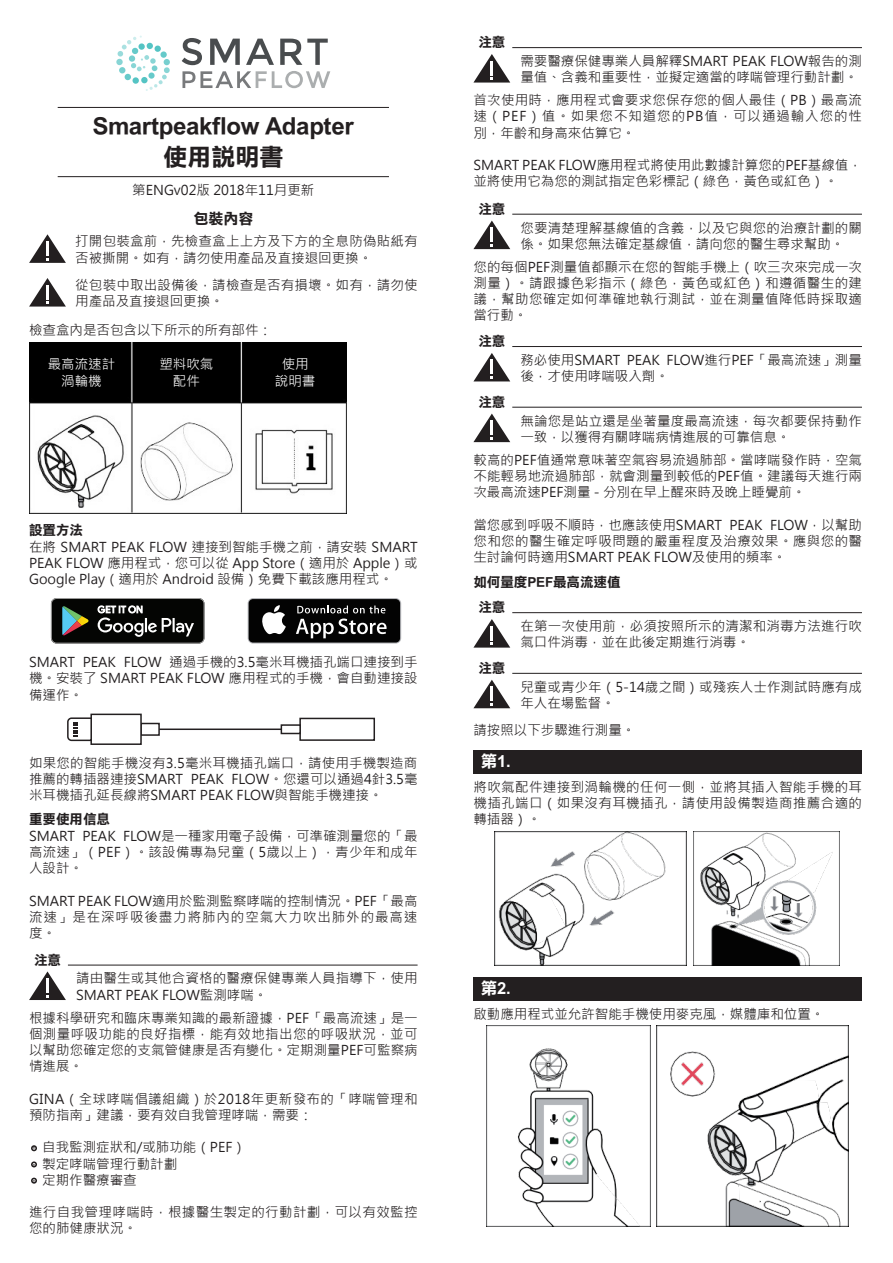
<style>
.page{position:relative;width:893px;height:1263px;background:#fff}
.page>*{position:absolute;margin:0;border:0;box-sizing:border-box;transform-origin:0 0}
.t1{font:24px/31.7px "DF Li Hei Bd HK BF";color:#231f20;text-align:center}
.t2{font:16.5px "DF Li Hei Bd HK BF";color:#fff}
.t3{font:15px "DF Li Hei Bd HK BF";color:#231f20}
.t4{font:13.5px/16.2px "Microsoft Jheng Hei";color:#231f20}
.t5{font:13.5px/16.2px "Microsoft Jheng Hei";letter-spacing:.03em;color:#231f20}
.t6{font:13.5px "DF Li Hei Bd HK BF";color:#231f20}
.t7{font:13.5px/16.2px "Microsoft Jheng Hei";color:#fff;text-align:center}
</style>
<div class="page">
<svg style="left:182px;top:38px;width:20px;height:27px"></svg>
<svg style="left:210px;top:39px;width:30px;height:26px"></svg>
<svg style="left:246px;top:39px;width:28px;height:26px"></svg>
<svg style="left:280px;top:39px;width:48px;height:26px"></svg>
<svg style="left:182px;top:71px;width:148px;height:17px"></svg>
<div style="left:116px;top:59px;width:7px;height:6px;background:#88d5d5;border-radius:50%"></div>
<svg style="left:118px;top:36px;width:52px;height:55px"></svg>
<div style="left:132px;top:77px;width:7px;height:7px;background:#55c4c4;border-radius:50%"></div>
<div style="left:141px;top:77px;width:7px;height:7px;background:#55c4c4;border-radius:50%"></div>
<hr style="left:58px;top:176px;width:331px;height:1px;background:#231f20">
<hr style="left:58px;top:107px;width:331px;height:1px;background:#231f20">
<svg style="left:29px;top:234px;width:37px;height:29px"></svg>
<hr style="left:46px;top:241px;width:3px;height:14px;background:#fff">
<svg style="left:29px;top:278px;width:37px;height:29px"></svg>
<hr style="left:46px;top:285px;width:3px;height:14px;background:#fff">
<img style="left:29px;top:342px;width:317px;height:171px">
<svg style="left:248px;top:598px;width:153px;height:45px"></svg>
<div style="left:249px;top:599px;width:151px;height:43px;background:#030303;border-radius:4px"></div>
<svg style="left:262px;top:605px;width:24px;height:29px"></svg>
<svg style="left:296px;top:605px;width:91px;height:33px"></svg>
<svg style="left:51px;top:598px;width:153px;height:45px;background:#2d302d"></svg>
<div style="left:299px;top:718px;width:76px;height:23px;background:#fff;border:2px solid #231f20"></div>
<div style="left:281px;top:724px;width:20px;height:10px;background:#fff;border:2px solid #231f20"></div>
<div style="left:140px;top:723px;width:20px;height:13px;background:#fff;border:2px solid #231f20"></div>
<hr style="left:159px;top:728px;width:122px;height:2px;background:#231f20">
<div style="left:90px;top:714px;width:52px;height:31px;background:#fff;border:2px solid #231f20"></div>
<svg style="left:67px;top:717px;width:26px;height:25px"></svg>
<svg style="left:31px;top:1145px;width:6px;height:39px"></svg>
<svg style="left:29px;top:971px;width:37px;height:29px"></svg>
<hr style="left:46px;top:978px;width:3px;height:15px;background:#fff">
<hr style="left:68px;top:965px;width:350px;height:1px;background:#231f20">
<svg style="left:473px;top:54px;width:37px;height:29px"></svg>
<hr style="left:512px;top:47px;width:350px;height:1px;background:#231f20">
<svg style="left:473px;top:221px;width:37px;height:28px"></svg>
<hr style="left:512px;top:214px;width:350px;height:1px;background:#231f20">
<svg style="left:473px;top:414px;width:37px;height:28px"></svg>
<hr style="left:512px;top:407px;width:350px;height:1px;background:#231f20">
<svg style="left:474px;top:353px;width:36px;height:28px"></svg>
<hr style="left:512px;top:346px;width:350px;height:1px;background:#231f20">
<svg style="left:473px;top:619px;width:37px;height:29px"></svg>
<hr style="left:512px;top:612px;width:350px;height:1px;background:#231f20">
<svg style="left:473px;top:680px;width:37px;height:28px"></svg>
<hr style="left:512px;top:673px;width:350px;height:1px;background:#231f20">
<div style="left:473px;top:750px;width:389px;height:24px;background:#231f20"></div>
<img style="left:495px;top:831px;width:192px;height:135px">
<img style="left:693px;top:831px;width:147px;height:135px">
<div style="left:473px;top:977px;width:389px;height:23px;background:#231f20"></div>
<img style="left:656px;top:1026px;width:193px;height:200px">
<img style="left:486px;top:1026px;width:164px;height:200px">
<h1 class="t1" style="left:92px;top:110px;width:263px">Smartpeakflow Adapter使用說明書</h1>
<p class="t4" style="left:132px;top:182px;width:184px">第ENGv02版 2018年11月更新</p>
<p class="t3" style="left:193px;top:211px;width:61px">包裝內容</p>
<p class="t4" style="left:75px;top:233px;width:344px">打開包裝盒前，先檢查盒上上方及下方的全息防偽貼紙有否被撕開。如有，請勿使用產品及直接退回更換。</p>
<p class="t4" style="left:75px;top:277px;width:344px">從包裝中取出設備後，請檢查是否有損壞。如有，請勿使用產品及直接退回更換。</p>
<p class="t4" style="left:29px;top:321px;width:245px">檢查盒內是否包含以下所示的所有部件：</p>
<p class="t7" style="left:48px;top:356px;width:69px">最高流速計渦輪機</p>
<p class="t7" style="left:159px;top:356px;width:55px">塑料吹氣配件</p>
<p class="t7" style="left:275px;top:356px;width:42px">使用說明書</p>
<p class="t6" style="left:29px;top:523px;width:55px">設置方法</p>
<p class="t4" style="left:29px;top:539px;width:390px;text-align:justify">在將 SMART PEAK FLOW 連接到智能手機之前，請安裝 SMART PEAK FLOW 應用程式，您可以從 App Store（適用於 Apple）或Google Play（適用於 Android 設備）免費下載該應用程式。</p>
<p class="t4" style="left:29px;top:654px;width:390px;text-align:justify">SMART PEAK FLOW 通過手機的3.5毫米耳機插孔端口連接到手機。安裝了 SMART PEAK FLOW 應用程式的手機，會自動連接設備運作。</p>
<p class="t4" style="left:29px;top:755px;width:390px;text-align:justify">如果您的智能手機沒有3.5毫米耳機插孔端口，請使用手機製造商推薦的轉插器連接SMART PEAK FLOW。您還可以通過4針3.5毫米耳機插孔延長線將SMART PEAK FLOW與智能手機連接。</p>
<p class="t6" style="left:29px;top:812px;width:82px">重要使用信息</p>
<p class="t4" style="left:29px;top:828px;width:390px;text-align:justify">SMART PEAK FLOW是一種家用電子設備，可準確測量您的「最高流速」（PEF）。該設備專為兒童（5歲以上），青少年和成年人設計。</p>
<p class="t4" style="left:29px;top:893px;width:390px;text-align:justify">SMART PEAK FLOW適用於監測監察哮喘的控制情況。PEF「最高流速」是在深呼吸後盡力將肺內的空氣大力吹出肺外的最高速度。</p>
<p class="t6" style="left:34px;top:953px;width:29px">注意</p>
<p class="t4" style="left:76px;top:970px;width:343px">請由醫生或其他合資格的醫療保健專業人員指導下，使用<br>SMART PEAK FLOW監測哮喘。</p>
<p class="t4" style="left:29px;top:1010px;width:390px;text-align:justify">根據科學研究和臨床專業知識的最新證據，PEF「最高流速」是一個測量呼吸功能的良好指標，能有效地指出您的呼吸狀況，並可以幫助您確定您的支氣管健康是否有變化。定期測量PEF可監察病情進展。</p>
<p class="t5" style="left:29px;top:1091px;width:390px">GINA（全球哮喘倡議組織）於2018年更新發布的「哮喘管理和預防指南」建議，要有效自我管理哮喘，需要：</p>
<p class="t4" style="left:32px;top:1139px;width:215px">‧ 自我監測症狀和/或肺功能（PEF）‧ 製定哮喘管理行動計劃<br>‧ 定期作醫療審查</p>
<p class="t5" style="left:29px;top:1204px;width:390px">進行自我管理哮喘時，根據醫生製定的行動計劃，可以有效監控您的肺健康狀況。</p>
<p class="t6" style="left:478px;top:36px;width:28px">注意</p>
<p class="t4" style="left:520px;top:53px;width:343px">需要醫療保健專業人員解釋SMART PEAK FLOW報告的測量值、含義和重要性，並擬定適當的哮喘管理行動計劃。</p>
<p class="t4" style="left:473px;top:92px;width:390px;text-align:justify">首次使用時，應用程式會要求您保存您的個人最佳（PB）最高流速（PEF）值。如果您不知道您的PB值，可以通過輸入您的性別，年齡和身高來估算它。</p>
<p class="t4" style="left:473px;top:157px;width:390px">SMART PEAK FLOW應用程式將使用此數據計算您的PEF基線值，並將使用它為您的測試指定色彩標記（綠色，黃色或紅色）。</p>
<p class="t6" style="left:478px;top:202px;width:28px">注意</p>
<p class="t4" style="left:520px;top:220px;width:343px">您要清楚理解基線值的含義，以及它與您的治療計劃的關係。如果您無法確定基線值，請向您的醫生尋求幫助。</p>
<p class="t4" style="left:473px;top:259px;width:390px;text-align:justify">您的每個PEF測量值都顯示在您的智能手機上（吹三次來完成一次測量）。請跟據色彩指示（綠色，黃色或紅色）和遵循醫生的建議，幫助您確定如何準確地執行測試，並在測量值降低時採取適當行動。</p>
<p class="t6" style="left:478px;top:334px;width:28px">注意</p>
<p class="t6" style="left:478px;top:395px;width:28px">注意</p>
<p class="t4" style="left:520px;top:352px;width:343px">務必使用SMART PEAK FLOW進行PEF「最高流速」測量後，才使用哮喘吸入劑。</p>
<p class="t4" style="left:520px;top:412px;width:343px">無論您是站立還是坐著量度最高流速，每次都要保持動作一致，以獲得有關哮喘病情進展的可靠信息。</p>
<p class="t4" style="left:473px;top:452px;width:390px;text-align:justify">較高的PEF值通常意味著空氣容易流過肺部。當哮喘發作時，空氣不能輕易地流過肺部，就會測量到較低的PEF值。建議每天進行兩次最高流速PEF測量 - 分別在早上醒來時及晚上睡覺前。</p>
<p class="t4" style="left:473px;top:517px;width:390px;text-align:justify">當您感到呼吸不順時，也應該使用SMART PEAK FLOW，以幫助您和您的醫生確定呼吸問題的嚴重程度及治療效果。應與您的醫生討論何時適用SMART PEAK FLOW及使用的頻率。</p>
<p class="t6" style="left:473px;top:575px;width:149px">如何量度PEF最高流速值</p>
<p class="t6" style="left:478px;top:601px;width:28px">注意</p>
<p class="t6" style="left:478px;top:661px;width:28px">注意</p>
<p class="t4" style="left:520px;top:618px;width:343px">在第一次使用前，必須按照所示的清潔和消毒方法進行吹氣口件消毒，並在此後定期進行消毒。</p>
<p class="t4" style="left:520px;top:679px;width:343px">兒童或青少年（5-14歲之間）或殘疾人士作測試時應有成年人在場監督。</p>
<p class="t4" style="left:473px;top:722px;width:163px">請按照以下步驟進行測量。</p>
<p class="t2" style="left:481px;top:753px;width:31px">第1.</p>
<p class="t4" style="left:473px;top:779px;width:390px;text-align:justify">將吹氣配件連接到渦輪機的任何一側，並將其插入智能手機的耳機插孔端口（如果沒有耳機插孔，請使用設備製造商推薦合適的轉插器）。</p>
<p class="t2" style="left:481px;top:980px;width:31px">第2.</p>
<p class="t4" style="left:473px;top:1005px;width:352px">啟動應用程式並允許智能手機使用麥克風，媒體庫和位置。</p>
</div>
